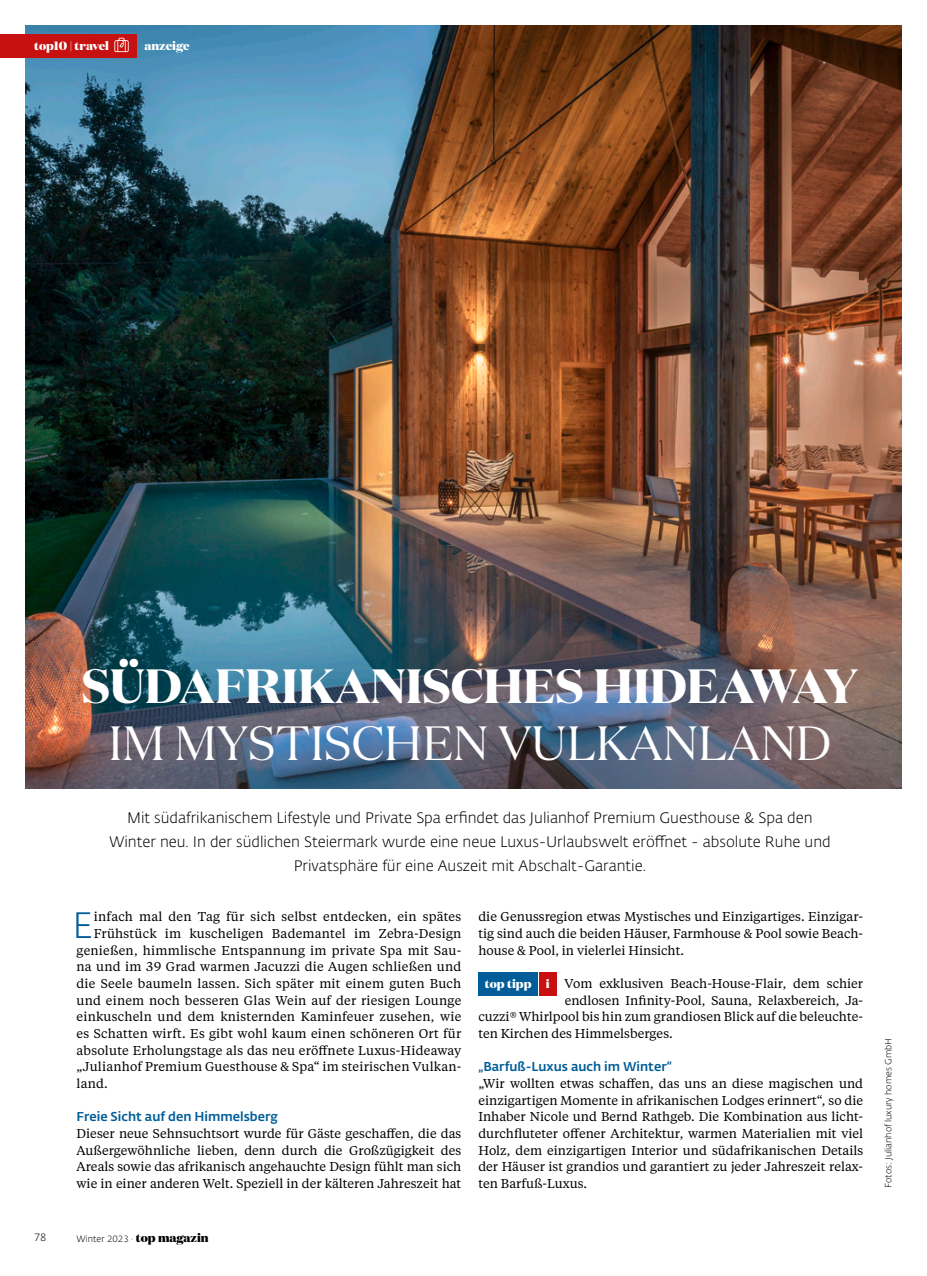
<style>
.page{position:relative;width:927px;height:1276px;background:#fff}
.page>*{position:absolute;margin:0;border:0;box-sizing:border-box;transform-origin:0 0}
.Überschrift{font:700 48px/57.6px "Domaine Disp";color:#fff;text-align:center}
.Fließtext_1{font:300 36.3px "Fedra Sans Alt Std";color:#005d99}
.Anleser{font:300 15px/24px "Fedra Sans Alt Std";color:#000;text-align:center}
.Fließtext{font:12.75px/16.6px "Tiempos Text";color:#000;text-align:justify}
.Fließtext_1-2{font:12.75px "Tiempos Text";letter-spacing:.015em;color:#000}
.Zwischenübeschrift{font:500 12.75px "Fedra Sans Alt Std";color:#005d99}
.Rubriktitel{font:800 12px "Domaine Display";color:#fff}
.t1{font:300 10.5px "Fedra Sans Alt Std";color:#000}
.Bildunterschrift{font:300 9px "Fedra Sans Alt Std";color:#000}
.s1{font-weight:400}
.s2{font-family:"Domaine Display";font-weight:800;font-size:12px}
</style>
<div class="page">
<img style="left:26px;top:26px;width:875px;height:762px">
<div style="left:478px;top:972px;width:60px;height:23px;background:#005d99"></div>
<div style="left:539px;top:972px;width:17px;height:23px;background:#c61110"></div>
<div style="left:0;top:34px;width:136px;height:23px;background:#c61110"></div>
<svg style="left:114px;top:38px;width:15px;height:14px"></svg>
<p class="Rubriktitel" style="left:34px;top:38px;width:77px">top10 | travel</p>
<p class="Rubriktitel" style="left:145px;top:38px;width:47px">anzeige</p>
<p class="Überschrift" style="left:82px;top:656px;width:778px">SÜDAFRIKANISCHES HIDEAWAY<br><span class="s1">IM MYSTISCHEN VULKANLAND</span></p>
<p class="Anleser" style="left:109px;top:806px;width:723px">Mit südafrikanischem Lifestyle und Private Spa erfindet das Julianhof Premium Guesthouse &amp; Spa den<br>Winter neu. In der südlichen Steiermark wurde eine neue Luxus-Urlaubswelt eröffnet - absolute Ruhe und<br>Privatsphäre für eine Auszeit mit Abschalt-Garantie.</p>
<p class="Fließtext_1" style="left:72px;top:903px;width:22px">E</p>
<p class="Fließtext_1-2" style="left:94px;top:908px;width:369px">infach mal den Tag für sich selbst entdecken, ein spätes</p>
<p class="Fließtext_1-2" style="left:94px;top:925px;width:369px">Frühstück im kuscheligen Bademantel im Zebra-Design</p>
<p class="Fließtext_1-2" style="left:77px;top:941px;width:386px">genießen, himmlische Entspannung im private Spa mit Sau-</p>
<p class="Fließtext_1-2" style="left:77px;top:958px;width:386px">na und im 39 Grad warmen Jacuzzi die Augen schließen und</p>
<p class="Fließtext_1-2" style="left:77px;top:975px;width:386px">die Seele baumeln lassen. Sich später mit einem guten Buch</p>
<p class="Fließtext_1-2" style="left:77px;top:991px;width:386px">und einem noch besseren Glas Wein auf der riesigen Lounge</p>
<p class="Fließtext_1-2" style="left:77px;top:1008px;width:386px">einkuscheln und dem knisternden Kaminfeuer zusehen, wie</p>
<p class="Fließtext_1-2" style="left:77px;top:1025px;width:386px">es Schatten wirft. Es gibt wohl kaum einen schöneren Ort für</p>
<p class="Fließtext_1-2" style="left:77px;top:1041px;width:386px">absolute Erholungstage als das neu eröffnete Luxus-Hideaway</p>
<p class="Fließtext_1-2" style="left:77px;top:1058px;width:386px">„Julianhof Premium Guesthouse &amp; Spa“ im steirischen Vulkan-</p>
<p class="Fließtext_1-2" style="left:77px;top:1075px;width:33px">land.</p>
<p class="Zwischenübeschrift" style="left:77px;top:1109px;width:203px">Freie Sicht auf den Himmelsberg</p>
<p class="Fließtext" style="left:77px;top:1124px;width:386px">Dieser neue Sehnsuchtsort wurde für Gäste geschaffen, die das Außergewöhnliche lieben, denn durch die Großzügigkeit des Areals sowie das afrikanisch angehauchte Design fühlt man sich wie in einer anderen Welt. Speziell in der kälteren Jahreszeit hat</p>
<p class="t1" style="left:34px;top:1230px;width:14px">78</p>
<p class="Bildunterschrift" style="left:77px;top:1233px;width:134px">Winter 2023 · <span class="s2">top magazin</span></p>
<p class="Fließtext" style="left:478px;top:908px;width:386px">die Genussregion etwas Mystisches und Einzigartiges. Einzigar&shy;tig sind auch die beiden Häuser, Farmhouse &amp; Pool sowie Beach&shy;house &amp; Pool, in vielerlei Hinsicht.</p>
<p class="Rubriktitel" style="left:485px;top:976px;width:48px">top tipp</p>
<p class="Rubriktitel" style="left:546px;top:976px;width:5px">i</p>
<p class="Fließtext" style="left:565px;top:974px;width:300px">Vom exklusiven Beach-House-Flair, dem schier</p>
<p class="Fließtext" style="left:565px;top:991px;width:300px">endlosen Infinity-Pool, Sauna, Relaxbereich, Ja-</p>
<p class="Fließtext" style="left:478px;top:1008px;width:386px">cuzzi® Whirlpool bis hin zum grandiosen Blick auf die beleuchte-</p>
<p class="Fließtext" style="left:478px;top:1024px;width:196px">ten Kirchen des Himmelsberges.</p>
<p class="Zwischenübeschrift" style="left:478px;top:1059px;width:195px">„Barfuß-Luxus auch im Winter“</p>
<p class="Fließtext" style="left:478px;top:1074px;width:386px">„Wir wollten etwas schaffen, das uns an diese magischen und einzigartigen Momente in afrikanischen Lodges erinnert“, so die Inhaber Nicole und Bernd Rathgeb. Die Kombination aus licht&shy;durchfluteter offener Architektur, warmen Materialien mit viel Holz, dem einzigartigen Interior und südafrikanischen Details der Häuser ist grandios und garantiert zu jeder Jahreszeit relax&shy;ten Barfuß-Luxus.</p>
<p class="Bildunterschrift" style="left:883px;top:1187px;width:151px;rotate:-90deg">Fotos: Julianhof luxury homes GmbH</p>
</div>
